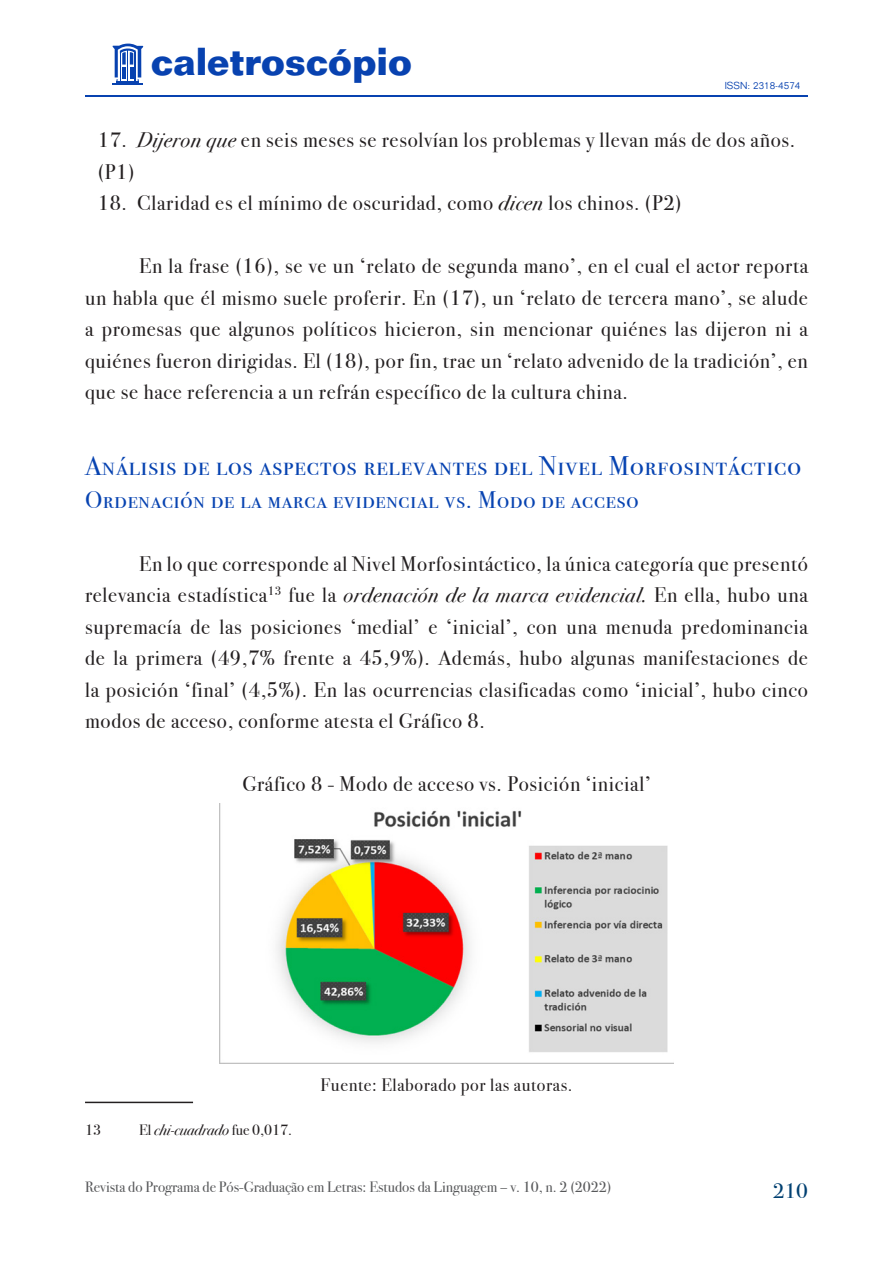
<style>
.page{position:relative;width:893px;height:1263px;background:#fff}
.page>*{position:absolute;margin:0;border:0;box-sizing:border-box;transform-origin:0 0}
.t1{font:700 38.1px "Folio Std";color:#0842b0;scale:.96 1}
.Estilo_de_parágrafo{font:27px "Bodoni Svty Two SCITCTT";letter-spacing:.035em;color:#0743b1}
.Estilo_de_parágrafo-2{font:24px "Bodoni Svty Two SCITCTT";letter-spacing:.035em;color:#0743b1}
.Estilo_de_parágrafo-3{font:21px/31.5px "Bodoni Svty Two ITCTT";letter-spacing:.035em;color:#231f20;text-align:justify}
.t2{font:21px "Bodoni Svty Two ITCTT";color:#004071;scale:1.05 1}
.Estilo_de_parágrafo-4{font:18px "Bodoni Svty Two ITCTT";letter-spacing:.035em;color:#231f20}
.t3{font:15px "Bodoni Svty Two ITCTT";color:#57585a}
.t4{font:italic 15px "Bodoni Svty Two ITCTT";color:#231f20}
.t5{font:15px "Bodoni Svty Two ITCTT";color:#231f20}
.t6{font:300 9.9px "Folio Std";color:#0842b0}
.s1{font-style:italic}
.s2{font-style:normal}
</style>
<div class="page">
<hr style="left:85px;top:96px;width:580px;height:1px;background:#0842b0">
<hr style="left:238px;top:96px;width:570px;height:1px;background:#0842b0">
<hr style="left:113px;top:83px;width:30px;height:1px;background:#0842b0">
<svg style="left:112px;top:43px;width:31px;height:40px"></svg>
<hr style="left:85px;top:1102px;width:108px;height:1px;background:#231f20">
<img style="left:219px;top:804px;width:455px;height:259px">
<h1 class="t1" style="left:151px;top:38px;width:273px">caletroscópio</h1>
<p class="t6" style="left:725px;top:80px;width:77px">ISSN: 2318-4574</p>
<p class="Estilo_de_parágrafo-3" style="left:98px;top:123px;width:699px">17. <span class="s1">Dijeron que</span> en seis meses se resolvían los problemas y llevan más de dos años. (P1)</p>
<p class="Estilo_de_parágrafo-3" style="left:98px;top:186px;width:585px">18. Claridad es el mínimo de oscuridad, como <span class="s1">dicen</span> los chinos. (P2)</p>
<p class="Estilo_de_parágrafo-3" style="left:85px;top:249px;width:724px;text-indent:54px">En la frase (16), se ve un ‘relato de segunda mano’, en el cual el actor reporta un habla que él mismo suele proferir. En (17), un ‘relato de tercera mano’, se alude a promesas que algunos políticos hicieron, sin mencionar quiénes las dijeron ni a quiénes fueron dirigidas. El (18), por fin, trae un ‘relato advenido de la tradición’, en que se hace referencia a un refrán específico de la cultura china.</p>
<p class="Estilo_de_parágrafo" style="left:85px;top:449px;width:717px">Análisis de los aspectos relevantes del Nivel Morfosintáctico</p>
<p class="Estilo_de_parágrafo-2" style="left:85px;top:485px;width:555px">Ordenación de la marca evidencial vs. Modo de acceso</p>
<p class="Estilo_de_parágrafo-3" style="left:85px;top:546px;width:724px;text-indent:54px">En lo que corresponde al Nivel Morfosintáctico, la única categoría que presentó relevancia estadística<sup>13</sup> fue la <span class="s1">ordenación de la marca evidencial.</span> En ella, hubo una supremacía de las posiciones ‘medial’ e ‘inicial’, con una menuda predominancia de la primera (49,7% frente a 45,9%). Además, hubo algunas manifestaciones de la posición ‘final’ (4,5%). En las ocurrencias clasificadas como ‘inicial’, hubo cinco modos de acceso, conforme atesta el Gráfico 8.</p>
<p class="Estilo_de_parágrafo-3" style="left:242px;top:766px;width:410px">Gráfico 8 - Modo de acceso vs. Posición ‘inicial’</p>
<p class="t5" style="left:85px;top:1118px;width:17px">13</p>
<p class="t4" style="left:139px;top:1118px;width:154px"><span class="s2">El</span> chi-cuadrado <span class="s2">fue 0,017.</span></p>
<p class="Estilo_de_parágrafo-4" style="left:320px;top:1070px;width:253px">Fuente: Elaborado por las autoras.</p>
<p class="t3" style="left:85px;top:1175px;width:528px">Revista do Programa de Pós-Graduação em Letras: Estudos da Linguagem – v. 10, n. 2 (2022)</p>
<p class="t2" style="left:773px;top:1174px;width:35px">210</p>
</div>
